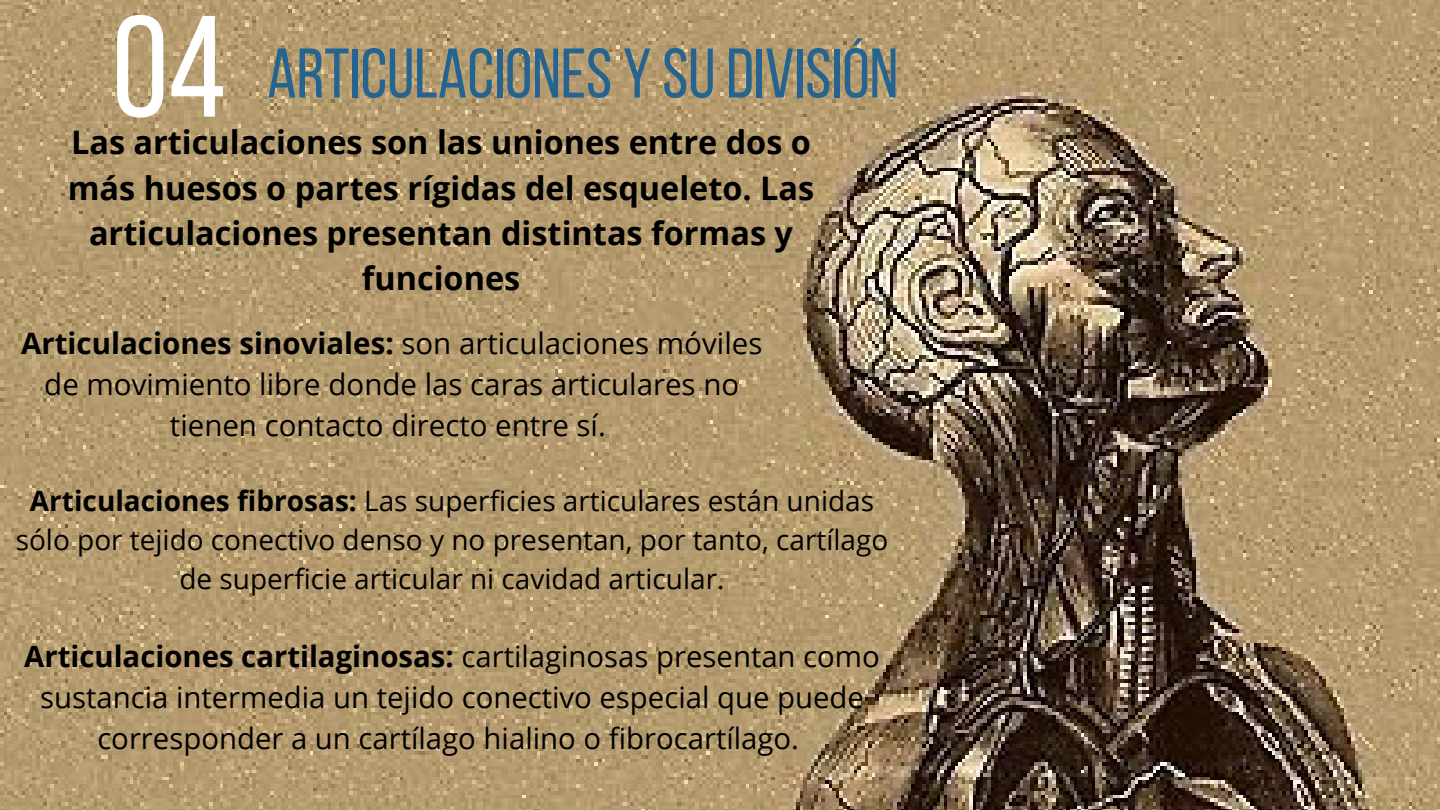
<style>
.page{position:relative;width:1440px;height:810px;background:#fff}
.page>*{position:absolute;margin:0;border:0;box-sizing:border-box;transform-origin:0 0}
.t1{font:143.9px "Bebas Neue";color:#fff}
.t2{font:70px "Bebas Neue";color:#256490}
.t3{font:700 32.4px/45.4px "Open Sans";color:#000;text-align:center}
.t4{font:29.5px/41px "Open Sans";color:#000;text-align:center}
.t5{font:29.3px/40.7px "Open Sans";color:#000;text-align:center}
.t6{font:28px/38.9px "Open Sans";color:#000;text-align:center}
.s1{font-weight:700}
</style>
<div class="page">
<img style="left:0;top:0;width:1440px;height:810px">
<p class="t1" style="left:112px;top:9px;width:115px">04</p>
<h1 class="t2" style="left:267px;top:45px;width:633px">ARTICULACIONES Y SUDIVISIÓN</h1>
<h2 class="t3" style="left:68px;top:119px;width:748px">Las articulaciones son las uniones entre dos o más huesos o partes rígidas del esqueleto. Las articulaciones presentan distintas formas y funciones</h2>
<h3 class="t4" style="left:21px;top:322px;width:743px"><span class="s1">Articulaciones sinoviales:</span> son articulaciones móviles de movimiento libre donde las caras articulares no tienen contacto directo entre sí.</h3>
<p class="t6" style="left:16px;top:480px;width:874px"><span class="s1">Articulaciones fibrosas:</span> Las superficies articulares están unidas sólo por tejido conectivo denso y no presentan, por tanto, cartílago de superficie articular ni cavidad articular.</p>
<h3 class="t5" style="left:24px;top:635px;width:857px"><span class="s1">Articulaciones cartilaginosas:</span> cartilaginosas presentan como sustancia intermedia un tejido conectivo especial que puede corresponder a un cartílago hialino o fibrocartílago.</h3>
</div>
